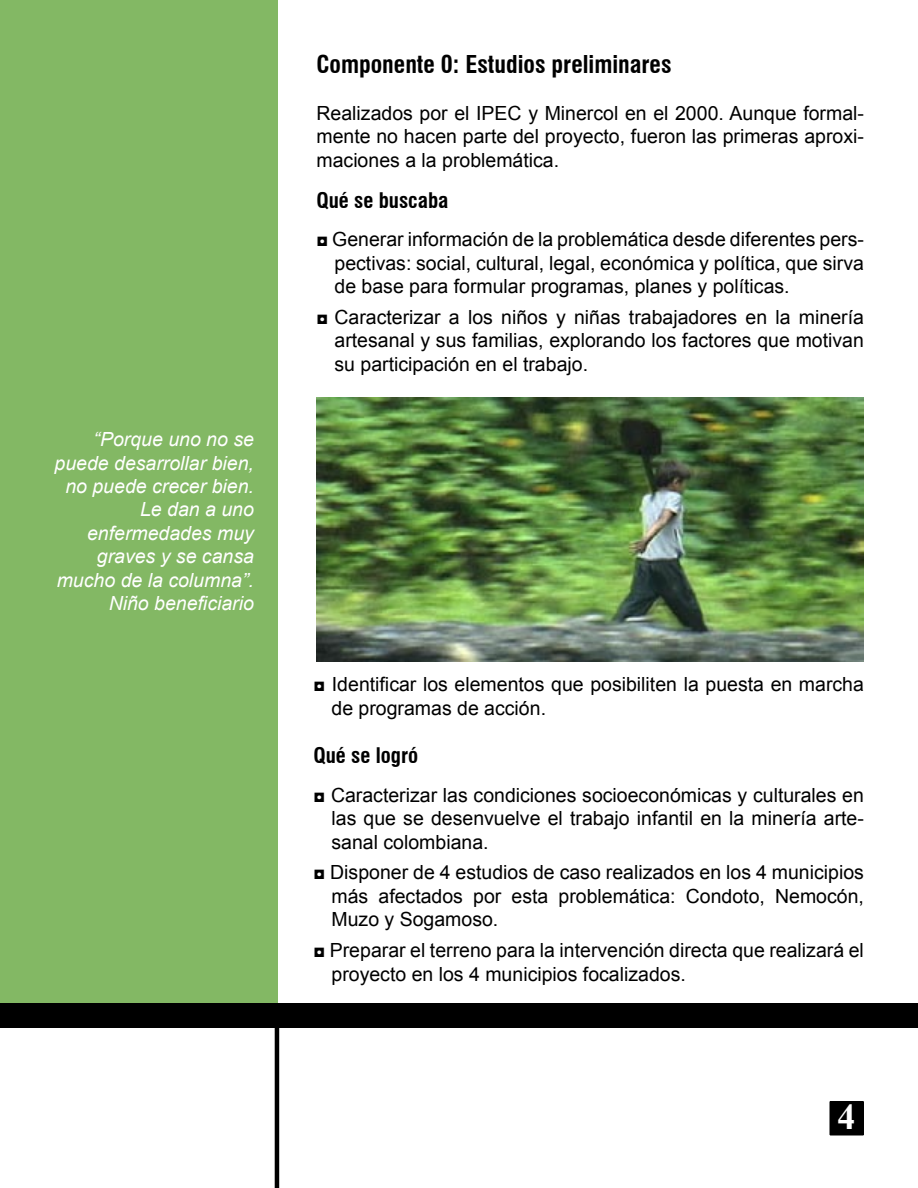
<style>
.page{position:relative;width:918px;height:1188px;background:#fff}
.page>*{position:absolute;margin:0;border:0;box-sizing:border-box;transform-origin:0 0}
.t1{font:700 36px "Times New Roman";color:#fff}
.t2{font:700 condensed 24px "Swiss 721 BT";color:#000}
.t3{font:700 condensed 21px "Swiss 721 BT";color:#000}
.items{font:19.5px/23.4px "Arial";color:#000;text-align:justify}
.t4{font:italic 19.5px/23.4px "Arial";color:#fff;text-align:right}
</style>
<div class="page">
<div style="left:0;top:0;width:278px;height:1005px;background:#83b864"></div>
<hr style="left:275px;top:1021px;width:4px;height:167px;background:#000">
<div style="left:0;top:1004px;width:918px;height:24px;background:#000"></div>
<div style="left:830px;top:1102px;width:33px;height:33px;background:#000"></div>
<div style="left:830px;top:1101px;width:34px;height:35px;border:2px solid #000"></div>
<img style="left:316px;top:398px;width:548px;height:264px">
<p class="t4" style="left:55px;top:428px;width:201px">“Porque uno no se puede desarrollar bien, no puede crecer bien.<br>Le dan a uno</p>
<p class="t4" style="left:57px;top:522px;width:199px">enfermedades muy graves y se cansa mucho de la columna”.</p>
<p class="t4" style="left:109px;top:592px;width:147px">Niño beneficiario</p>
<p class="t2" style="left:316px;top:50px;width:357px">Componente 0: Estudios preliminares</p>
<p class="items" style="left:316px;top:102px;width:549px">Realizados por el IPEC y Minercol en el 2000. Aunque formal&shy;mente no hacen parte del proyecto, fueron las primeras aproxi&shy;maciones a la problemática.</p>
<p class="t3" style="left:316px;top:188px;width:133px">Qué se buscaba</p>
<p class="items" style="left:334px;top:228px;width:531px;text-indent:-18px">◘ Generar información de la problemática desde diferentes pers&shy;pectivas: social, cultural, legal, económica y política, que sirva de base para formular programas, planes y políticas.</p>
<p class="items" style="left:334px;top:306px;width:531px;text-indent:-18px">◘ Caracterizar a los niños y niñas trabajadores en la minería artesanal y sus familias, explorando los factores que motivan su participación en el trabajo.</p>
<p class="items" style="left:332px;top:673px;width:534px;text-indent:-18px">◘ Identificar los elementos que posibiliten la puesta en marcha de programas de acción.</p>
<p class="t3" style="left:314px;top:743px;width:106px">Qué se logró</p>
<p class="items" style="left:332px;top:783px;width:534px;text-indent:-18px">◘ Caracterizar las condiciones socioeconómicas y culturales en las que se desenvuelve el trabajo infantil en la minería arte&shy;sanal colombiana.</p>
<p class="items" style="left:332px;top:861px;width:534px;text-indent:-18px">◘ Disponer de 4 estudios de caso realizados en los 4 municipios más afectados por esta problemática: Condoto, Nemocón, Muzo y Sogamoso.</p>
<p class="items" style="left:332px;top:939px;width:534px;text-indent:-18px">◘ Preparar el terreno para la intervención directa que realizará el proyecto en los 4 municipios focalizados.</p>
<h1 class="t1" style="left:838px;top:1092px;width:19px">4</h1>
</div>
